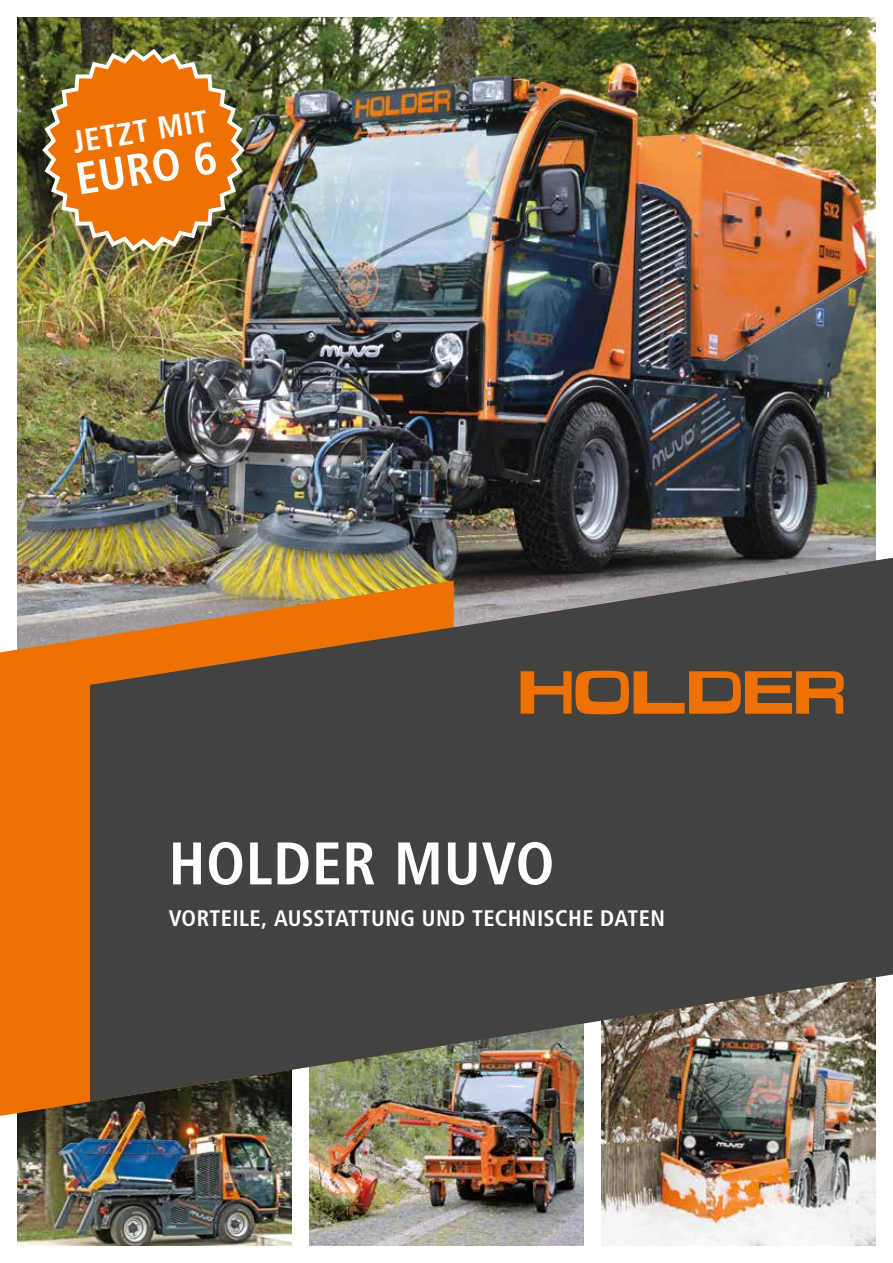
<style>
.page{position:relative;width:893px;height:1263px;background:#fff}
.page>*{position:absolute;margin:0;border:0;box-sizing:border-box;transform-origin:0 0}
.t1{font:700 condensed 60px "Frutiger LT Std";letter-spacing:.015em;color:#fff}
.t2{font:700 condensed 45px "Frutiger LT Std";color:#fff}
.t3{font:700 condensed 31.5px "Frutiger LT Std";color:#fff}
.t4{font:700 condensed 22.5px "Frutiger LT Std";letter-spacing:.015em;color:#fff}
</style>
<div class="page">
<img style="left:309px;top:1102px;width:275px;height:144px">
<img style="left:601px;top:1102px;width:275px;height:144px">
<img style="left:17px;top:17px;width:859px;height:563px">
<img style="left:17px;top:1116px;width:275px;height:130px">
<svg style="left:0;top:580px;width:454px;height:536px;fill:#ee7203"></svg>
<img style="left:90px;top:558px;width:803px;height:544px">
<img style="left:40px;top:46px;width:207px;height:208px">
<svg style="left:521px;top:671px;width:323px;height:43px"></svg>
<p class="t3" style="left:70px;top:123px;width:138px;rotate:-9deg">JETZT MIT</p>
<p class="t2" style="left:72px;top:153px;width:144px;rotate:-9deg">EURO 6</p>
<p class="t1" style="left:169px;top:828px;width:387px">HOLDER MUVO</p>
<p class="t4" style="left:169px;top:904px;width:498px">VORTEILE, AUSSTATTUNG UND TECHNISCHE DATEN</p>
</div>
